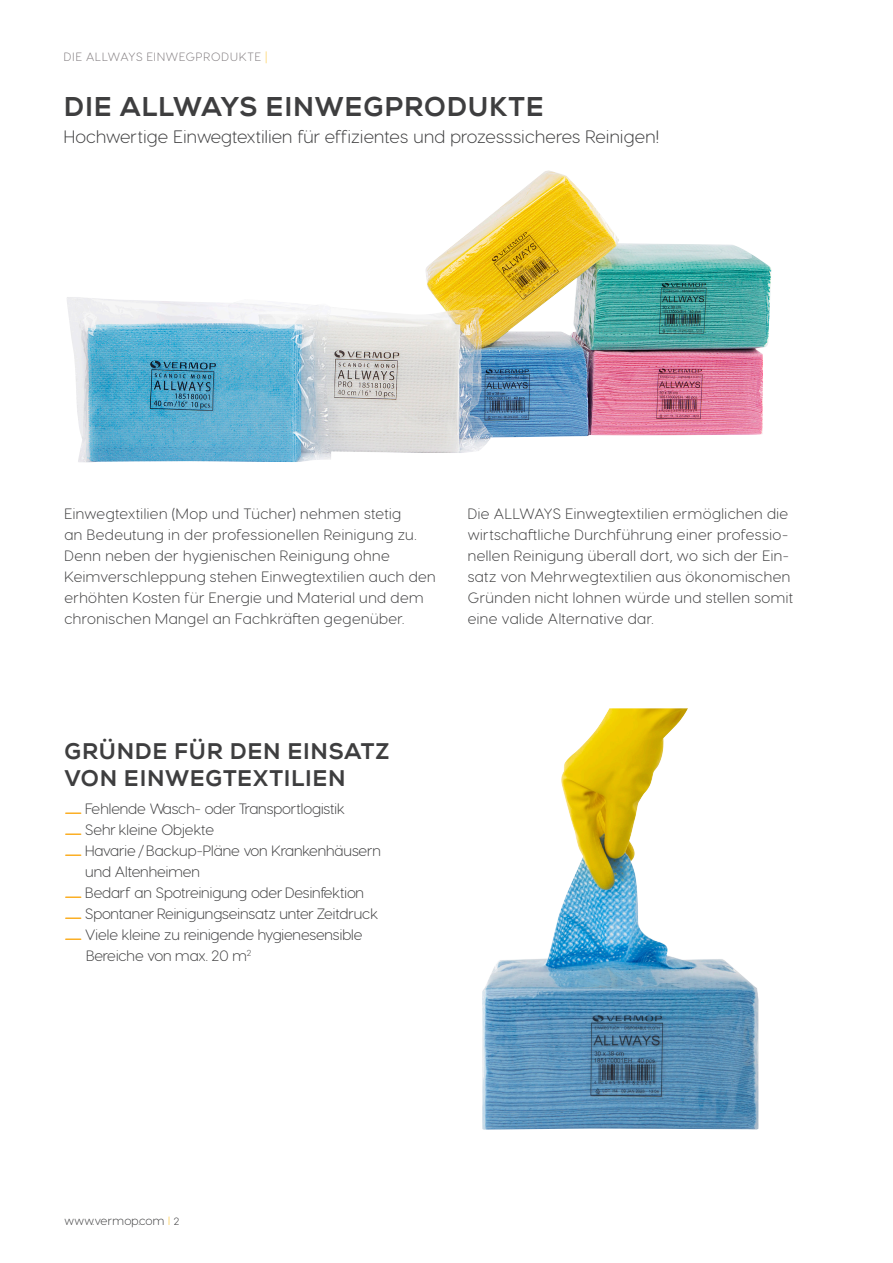
<style>
.page{position:relative;width:893px;height:1263px;background:#fff}
.page>*{position:absolute;margin:0;border:0;box-sizing:border-box;transform-origin:0 0}
.t1{font:27px "Nexa X Bold";letter-spacing:.03em;color:#3e3e3f}
.t2{font:22.5px/27px "Nexa X Bold";letter-spacing:.03em;color:#3e3e3f}
.t3{font:300 18px "Visby Round CF";letter-spacing:.02em;color:#3e3e3f}
.t4{font:300 15px/21px "Visby Round CF";letter-spacing:.025em;color:#3e3e3f}
.t5{font:300 15px/21px "Visby Round CF";color:#3e3e3f}
.t6{font:300 12px "Visby Round CF";letter-spacing:.07em;color:#817c7f}
.t7{font:300 12px "Visby Round CF";letter-spacing:.01em;color:#3e3e3f}
.s1{color:#fdc63e}
.s2{font-size:10.5px;color:#303032}
</style>
<div class="page">
<img style="left:67px;top:170px;width:704px;height:293px">
<img style="left:482px;top:708px;width:277px;height:422px">
<svg style="left:66px;top:812px;width:15px;height:2px"></svg>
<svg style="left:66px;top:833px;width:15px;height:2px"></svg>
<svg style="left:66px;top:854px;width:15px;height:2px"></svg>
<svg style="left:66px;top:896px;width:15px;height:2px"></svg>
<svg style="left:66px;top:917px;width:15px;height:2px"></svg>
<svg style="left:66px;top:938px;width:15px;height:2px"></svg>
<p class="t6" style="left:64px;top:49px;width:205px">DIE ALLWAYS EINWEGPRODUKTE <span class="s1">|</span></p>
<h1 class="t1" style="left:64px;top:90px;width:481px">DIE ALLWAYS EINWEGPRODUKTE</h1>
<p class="t3" style="left:64px;top:126px;width:597px">Hochwertige Einwegtextilien für effizientes und prozesssicheres Reinigen!</p>
<p class="t4" style="left:64px;top:503px;width:373px">Einwegtextilien (Mop und Tücher) nehmen stetig<br>an Bedeutung in der professionellen Reinigung zu.<br>Denn neben der hygienischen Reinigung ohne Keimverschleppung stehen Einwegtextilien auch den erhöhten Kosten für Energie und Material und dem chronischen Mangel an Fachkräften gegenüber.</p>
<p class="t4" style="left:468px;top:503px;width:327px">Die ALLWAYS Einwegtextilien ermöglichen die wirtschaftliche Durchführung einer professio&shy;nellen Reinigung überall dort, wo sich der Ein&shy;satz von Mehrwegtextilien aus ökonomischen Gründen nicht lohnen würde und stellen somit eine valide Alternative dar.</p>
<h2 class="t2" style="left:65px;top:738px;width:326px">GRÜNDE FÜR DEN EINSATZ<br>VON EINWEGTEXTILIEN</h2>
<p class="t5" style="left:85px;top:798px;width:297px">Fehlende Wasch- oder Transportlogistik<br>Sehr kleine Objekte<br>Havarie/Backup-Pläne von Krankenhäusern und Altenheimen<br>Bedarf an Spotreinigung oder Desinfektion Spontaner Reinigungseinsatz unter Zeitdruck Viele kleine zu reinigende hygienesensible Bereiche von max. 20 m<sup>2</sup></p>
<p class="t7" style="left:64px;top:1213px;width:116px">www.vermop.com <span class="s1">I</span> <span class="s2">2</span></p>
</div>
